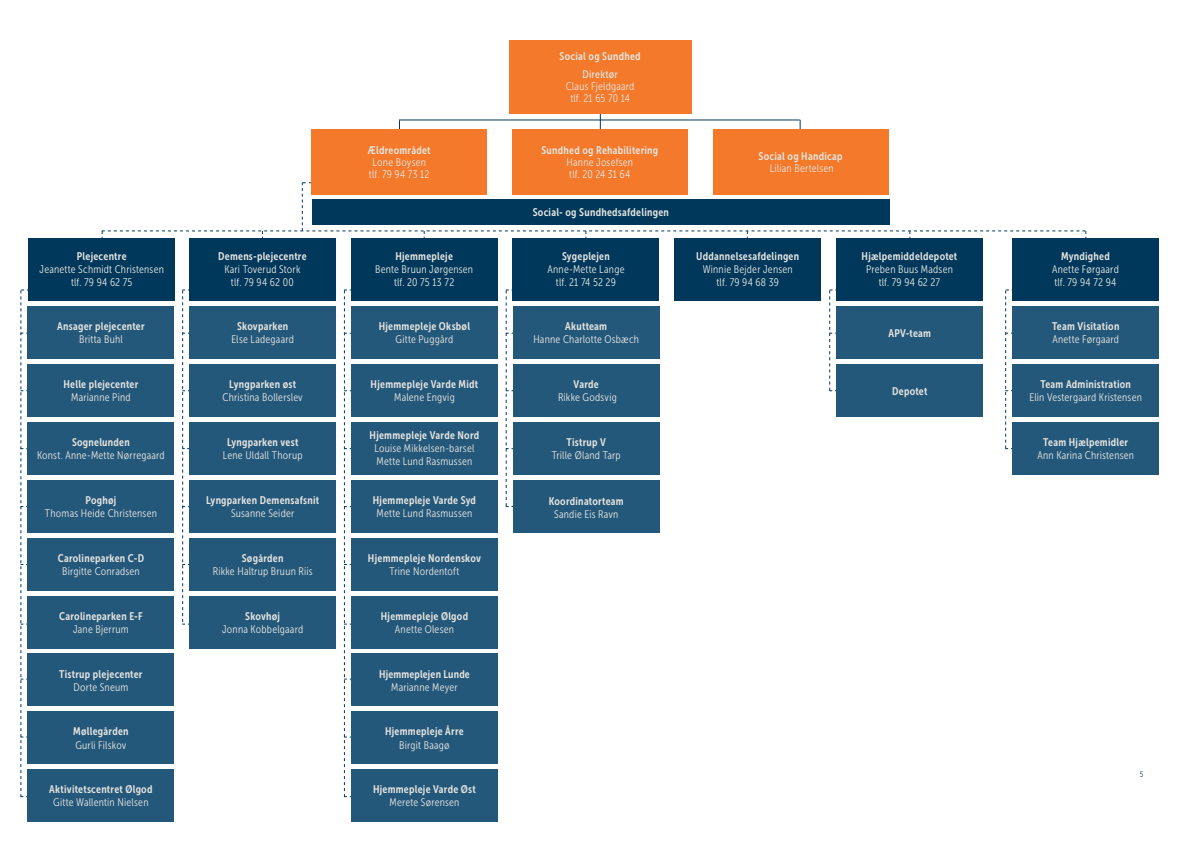
<style>
.page{position:relative;width:1191px;height:842px;background:#fff}
.page>*{position:absolute;margin:0;border:0;box-sizing:border-box;transform-origin:0 0}
.t1{font:11px/13px "Museo Sans Cond 300";letter-spacing:.02em;color:#e6e4df;text-align:center}
.t2{font:11px "Museo Sans Cond 700";letter-spacing:.025em;color:#e6e4df}
.t3{font:11px "Museo Sans Cond 500";letter-spacing:.02em;color:#e6e4df}
.t4{font:8px "Museo Sans Cond 300";color:#00385c}
</style>
<div class="page">
<hr style="left:399px;top:119px;width:400px;height:1px;background:#00385c">
<hr style="left:600px;top:99px;width:1px;height:39px;background:#00385c">
<div style="left:1012px;top:238px;width:146px;height:62px;background:#00385c"></div>
<div style="left:189px;top:238px;width:147px;height:62px;background:#00385c"></div>
<div style="left:512px;top:238px;width:147px;height:62px;background:#00385c"></div>
<div style="left:674px;top:238px;width:147px;height:62px;background:#00385c"></div>
<div style="left:836px;top:238px;width:147px;height:62px;background:#00385c"></div>
<div style="left:311px;top:129px;width:176px;height:65px;background:#f4792a"></div>
<div style="left:512px;top:129px;width:175px;height:65px;background:#f4792a"></div>
<div style="left:712px;top:129px;width:176px;height:65px;background:#f4792a"></div>
<div style="left:509px;top:40px;width:182px;height:73px;background:#f4792a"></div>
<div style="left:28px;top:238px;width:147px;height:62px;background:#00385c"></div>
<div style="left:351px;top:238px;width:146px;height:62px;background:#00385c"></div>
<svg style="left:182px;top:290px;width:9px;height:335px"></svg>
<svg style="left:21px;top:290px;width:9px;height:507px"></svg>
<svg style="left:344px;top:290px;width:8px;height:507px"></svg>
<svg style="left:506px;top:290px;width:8px;height:217px"></svg>
<svg style="left:1005px;top:290px;width:9px;height:159px"></svg>
<svg style="left:829px;top:290px;width:9px;height:101px"></svg>
<div style="left:189px;top:306px;width:147px;height:53px;background:#24587b"></div>
<div style="left:28px;top:306px;width:146px;height:53px;background:#24587b"></div>
<div style="left:351px;top:306px;width:146px;height:53px;background:#24587b"></div>
<div style="left:513px;top:306px;width:146px;height:53px;background:#24587b"></div>
<div style="left:1012px;top:306px;width:146px;height:53px;background:#24587b"></div>
<div style="left:836px;top:306px;width:147px;height:53px;background:#24587b"></div>
<div style="left:189px;top:364px;width:147px;height:53px;background:#24587b"></div>
<div style="left:28px;top:364px;width:146px;height:53px;background:#24587b"></div>
<div style="left:351px;top:364px;width:146px;height:53px;background:#24587b"></div>
<div style="left:513px;top:364px;width:146px;height:53px;background:#24587b"></div>
<div style="left:1012px;top:364px;width:146px;height:53px;background:#24587b"></div>
<div style="left:836px;top:364px;width:147px;height:53px;background:#24587b"></div>
<div style="left:189px;top:422px;width:147px;height:53px;background:#24587b"></div>
<div style="left:28px;top:422px;width:146px;height:53px;background:#24587b"></div>
<div style="left:351px;top:422px;width:146px;height:53px;background:#24587b"></div>
<div style="left:513px;top:422px;width:146px;height:53px;background:#24587b"></div>
<div style="left:1012px;top:422px;width:146px;height:53px;background:#24587b"></div>
<div style="left:189px;top:480px;width:147px;height:52px;background:#24587b"></div>
<div style="left:28px;top:480px;width:146px;height:52px;background:#24587b"></div>
<div style="left:351px;top:480px;width:146px;height:52px;background:#24587b"></div>
<div style="left:513px;top:481px;width:146px;height:52px;background:#24587b"></div>
<div style="left:28px;top:654px;width:146px;height:52px;background:#24587b"></div>
<div style="left:351px;top:654px;width:146px;height:52px;background:#24587b"></div>
<div style="left:189px;top:538px;width:147px;height:52px;background:#24587b"></div>
<div style="left:28px;top:538px;width:146px;height:52px;background:#24587b"></div>
<div style="left:351px;top:538px;width:146px;height:52px;background:#24587b"></div>
<div style="left:28px;top:711px;width:146px;height:53px;background:#24587b"></div>
<div style="left:351px;top:711px;width:146px;height:53px;background:#24587b"></div>
<div style="left:189px;top:596px;width:147px;height:52px;background:#24587b"></div>
<div style="left:28px;top:596px;width:146px;height:52px;background:#24587b"></div>
<div style="left:351px;top:596px;width:146px;height:52px;background:#24587b"></div>
<div style="left:28px;top:769px;width:146px;height:53px;background:#24587b"></div>
<div style="left:351px;top:769px;width:146px;height:53px;background:#24587b"></div>
<svg style="left:102px;top:182px;width:984px;height:63px"></svg>
<p class="t2" style="left:559px;top:50px;width:83px">Social og Sundhed</p>
<p class="t3" style="left:582px;top:68px;width:37px">Direktør</p>
<p class="t1" style="left:566px;top:80px;width:70px;line-height:12px">Claus Fjeldgaard tlf. 21 65 70 14</p>
<p class="t2" style="left:368px;top:144px;width:64px">Ældreområdet</p>
<p class="t1" style="left:369px;top:156px;width:62px;line-height:12px">Lone Boysen tlf. 79 94 73 12</p>
<p class="t2" style="left:541px;top:144px;width:118px">Sundhed og Rehabilitering</p>
<p class="t1" style="left:566px;top:156px;width:68px;line-height:12px;text-align:left">Hanne Josefsen tlf. 20 24 31 64</p>
<p class="t2" style="left:758px;top:150px;width:85px">Social og Handicap</p>
<p class="t1" style="left:770px;top:162px;width:65px">Lilian Bertelsen</p>
<p class="t2" style="left:533px;top:206px;width:138px">Social- og Sundhedsafdelingen</p>
<p class="t2" style="left:77px;top:250px;width:51px">Plejecentre</p>
<p class="t1" style="left:40px;top:263px;width:126px">Jeanette Schmidt Christensen tlf. 79 94 62 75</p>
<p class="t2" style="left:218px;top:250px;width:90px">Demens-plejecentre</p>
<p class="t1" style="left:224px;top:263px;width:78px">Kari Toverud Stork tlf. 79 94 62 00</p>
<p class="t2" style="left:395px;top:250px;width:59px">Hjemmepleje</p>
<p class="t1" style="left:375px;top:263px;width:99px">Bente Bruun Jørgensen tlf. 20 75 13 72</p>
<p class="t2" style="left:562px;top:250px;width:49px">Sygeplejen</p>
<p class="t1" style="left:547px;top:263px;width:79px">Anne-Mette Lange tlf. 21 74 52 29</p>
<p class="t2" style="left:696px;top:250px;width:104px">Uddannelsesafdelingen</p>
<p class="t1" style="left:702px;top:263px;width:91px">Winnie Bejder Jensen tlf. 79 94 68 39</p>
<p class="t2" style="left:861px;top:250px;width:97px">Hjælpemiddeldepotet</p>
<p class="t1" style="left:866px;top:263px;width:88px">Preben Buus Madsen tlf. 79 94 62 27</p>
<p class="t2" style="left:1061px;top:250px;width:50px">Myndighed</p>
<p class="t1" style="left:1052px;top:263px;width:68px;text-align:left">Anette Førgaard tlf. 79 94 72 94</p>
<p class="t2" style="left:57px;top:320px;width:89px">Ansager plejecenter</p>
<p class="t1" style="left:79px;top:333px;width:45px">Britta Buhl</p>
<p class="t2" style="left:237px;top:320px;width:53px">Skovparken</p>
<p class="t1" style="left:231px;top:333px;width:64px">Else Ladegaard</p>
<p class="t2" style="left:379px;top:320px;width:93px">Hjemmepleje Oksbøl</p>
<p class="t1" style="left:395px;top:333px;width:59px">Gitte Puggård</p>
<p class="t2" style="left:565px;top:320px;width:43px">Akutteam</p>
<p class="t1" style="left:533px;top:333px;width:107px">Hanne Charlotte Osbæch</p>
<p class="t2" style="left:888px;top:327px;width:44px">APV-team</p>
<p class="t2" style="left:1052px;top:320px;width:69px">Team Visitation</p>
<p class="t1" style="left:1052px;top:333px;width:68px">Anette Førgaard</p>
<p class="t2" style="left:63px;top:378px;width:76px">Helle plejecenter</p>
<p class="t1" style="left:71px;top:391px;width:61px">Marianne Pind</p>
<p class="t2" style="left:229px;top:378px;width:68px">Lyngparken øst</p>
<p class="t1" style="left:222px;top:391px;width:82px">Christina Bollerslev</p>
<p class="t2" style="left:371px;top:378px;width:109px">Hjemmepleje Varde Midt</p>
<p class="t1" style="left:394px;top:391px;width:62px">Malene Engvig</p>
<p class="t2" style="left:573px;top:378px;width:27px">Varde</p>
<p class="t1" style="left:558px;top:391px;width:60px">Rikke Godsvig</p>
<p class="t2" style="left:892px;top:385px;width:37px">Depotet</p>
<p class="t2" style="left:1040px;top:378px;width:92px">Team Administration</p>
<p class="t1" style="left:1029px;top:391px;width:114px">Elin Vestergaard Kristensen</p>
<p class="t2" style="left:72px;top:436px;width:59px">Sognelunden</p>
<p class="t1" style="left:37px;top:449px;width:129px">Konst. Anne-Mette Nørregaard</p>
<p class="t2" style="left:227px;top:436px;width:73px">Lyngparken vest</p>
<p class="t1" style="left:223px;top:449px;width:81px">Lene Uldall Thorup</p>
<p class="t2" style="left:369px;top:429px;width:111px">Hjemmepleje Varde Nord</p>
<p class="t1" style="left:374px;top:442px;width:101px;text-align:left">Louise Mikkelsen-barsel<br>Mette Lund Rasmussen</p>
<p class="t2" style="left:566px;top:436px;width:41px">Tistrup V</p>
<p class="t1" style="left:552px;top:449px;width:71px">Trille Øland Tarp</p>
<p class="t2" style="left:1043px;top:436px;width:86px">Team Hjælpemidler</p>
<p class="t1" style="left:1037px;top:449px;width:98px">Ann Karina Christensen</p>
<p class="t2" style="left:85px;top:494px;width:32px">Poghøj</p>
<p class="t1" style="left:45px;top:507px;width:113px">Thomas Heide Christensen</p>
<p class="t2" style="left:206px;top:494px;width:115px">Lyngparken Demensafsnit</p>
<p class="t1" style="left:231px;top:507px;width:65px">Susanne Seider</p>
<p class="t2" style="left:373px;top:494px;width:105px">Hjemmepleje Varde Syd</p>
<p class="t1" style="left:376px;top:507px;width:97px">Mette Lund Rasmussen</p>
<p class="t2" style="left:549px;top:495px;width:76px">Koordinatorteam</p>
<p class="t1" style="left:554px;top:507px;width:66px">Sandie Eis Ravn</p>
<p class="t2" style="left:58px;top:552px;width:88px">Carolineparken C-D</p>
<p class="t1" style="left:62px;top:564px;width:79px">Birgitte Conradsen</p>
<p class="t2" style="left:242px;top:552px;width:43px">Søgården</p>
<p class="t1" style="left:213px;top:564px;width:101px">Rikke Haltrup Bruun Riis</p>
<p class="t2" style="left:368px;top:552px;width:114px">Hjemmepleje Nordenskov</p>
<p class="t1" style="left:389px;top:564px;width:71px">Trine Nordentoft</p>
<p class="t2" style="left:59px;top:610px;width:85px">Carolineparken E-F</p>
<p class="t1" style="left:73px;top:622px;width:57px">Jane Bjerrum</p>
<p class="t2" style="left:245px;top:610px;width:36px">Skovhøj</p>
<p class="t1" style="left:222px;top:622px;width:83px">Jonna Kobbelgaard</p>
<p class="t2" style="left:381px;top:610px;width:89px">Hjemmepleje Ølgod</p>
<p class="t1" style="left:395px;top:622px;width:61px">Anette Olesen</p>
<p class="t2" style="left:59px;top:668px;width:85px">Tistrup plejecenter</p>
<p class="t1" style="left:73px;top:680px;width:56px">Dorte Sneum</p>
<p class="t2" style="left:379px;top:668px;width:92px">Hjemmeplejen Lunde</p>
<p class="t1" style="left:391px;top:680px;width:68px">Marianne Meyer</p>
<p class="t2" style="left:73px;top:725px;width:57px">Møllegården</p>
<p class="t1" style="left:75px;top:738px;width:53px">Gurli Filskov</p>
<p class="t2" style="left:385px;top:725px;width:80px">Hjemmepleje Årre</p>
<p class="t1" style="left:399px;top:738px;width:52px">Birgit Baagø</p>
<p class="t4" style="left:1140px;top:770px;width:5px">5</p>
<p class="t2" style="left:49px;top:783px;width:105px">Aktivitetscentret Ølgod</p>
<p class="t1" style="left:53px;top:796px;width:97px">Gitte Wallentin Nielsen</p>
<p class="t2" style="left:373px;top:783px;width:104px">Hjemmepleje Varde Øst</p>
<p class="t1" style="left:389px;top:796px;width:71px">Merete Sørensen</p>
</div>
